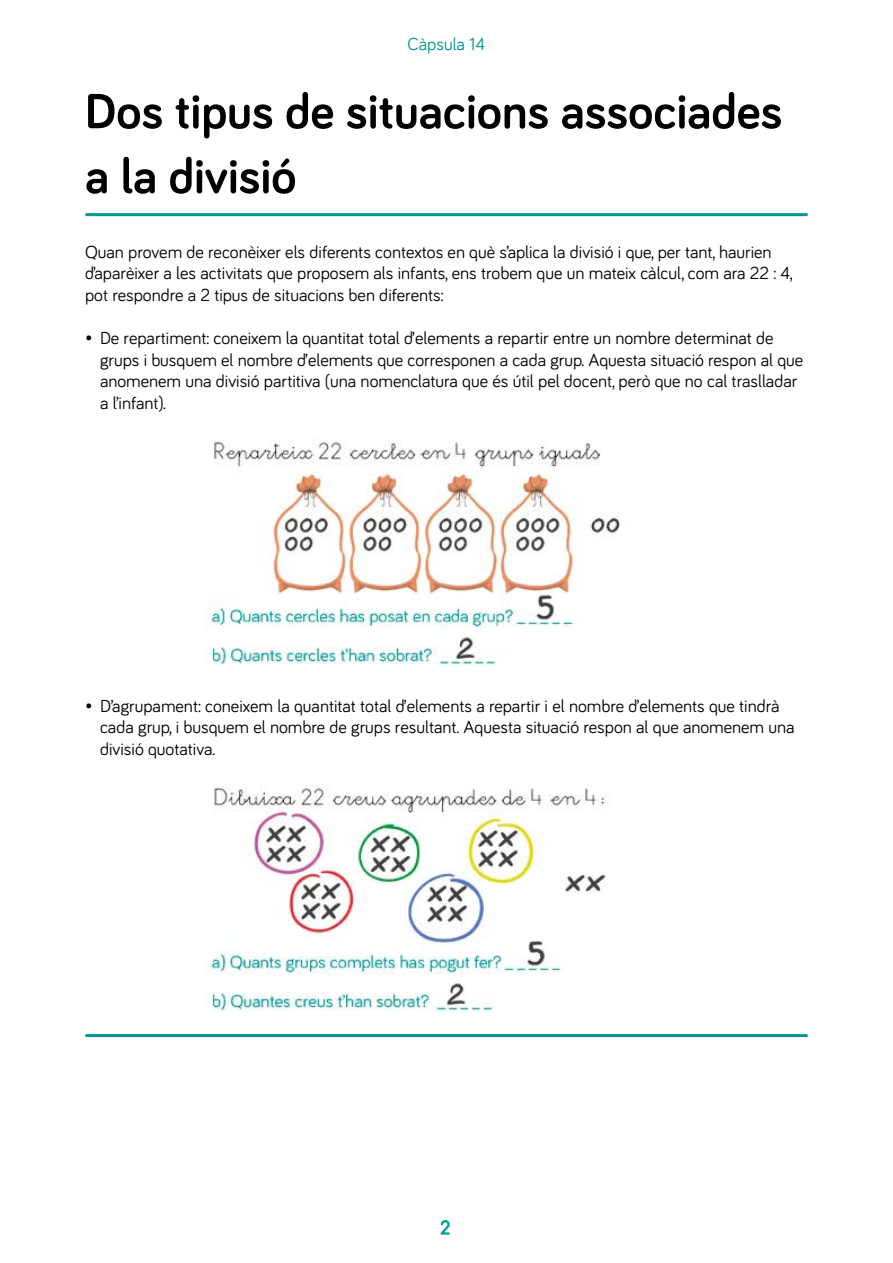
<style>
.page{position:relative;width:893px;height:1263px;background:#fff}
.page>*{position:absolute;margin:0;border:0;box-sizing:border-box;transform-origin:0 0}
.t1{font:700 51px/64.8px "Bariol";color:#000}
.t2{font:18px/21.6px "Bariol";color:#000}
.t3{font:18px "Bariol";color:#009590}
</style>
<div class="page">
<svg style="left:440px;top:1220px;width:10px;height:15px"></svg>
<hr style="left:87px;top:213px;width:719px;height:3px;background:#009590">
<hr style="left:87px;top:1034px;width:719px;height:3px;background:#009590">
<img style="left:205px;top:439px;width:415px;height:227px">
<img style="left:205px;top:785px;width:404px;height:227px">
<p class="t3" style="left:408px;top:31px;width:79px">Càpsula 14</p>
<h1 class="t1" style="left:85px;top:77px;width:699px">Dos tipus de situacions associades a la divisió</h1>
<p class="t2" style="left:85px;top:240px;width:709px">Quan provem de reconèixer els diferents contextos en què s’aplica la divisió i que, per tant, haurien d’aparèixer a les activitats que proposem als infants, ens trobem que un mateix càlcul, com ara 22 : 4, pot respondre a 2 tipus de situacions ben diferents:</p>
<p class="t2" style="left:100px;top:326px;width:705px;text-indent:-15px">• De repartiment: coneixem la quantitat total d’elements a repartir entre un nombre determinat de grups i busquem el nombre d’elements que corresponen a cada grup. Aquesta situació respon al que anomenem una divisió partitiva (una nomenclatura que és útil pel docent, però que no cal traslladar a l’infant).</p>
<p class="t2" style="left:100px;top:694px;width:696px;text-indent:-15px">• D’agrupament: coneixem la quantitat total d’elements a repartir i el nombre d’elements que tindrà cada grup, i busquem el nombre de grups resultant. Aquesta situació respon al que anomenem una divisió quotativa.</p>
</div>
